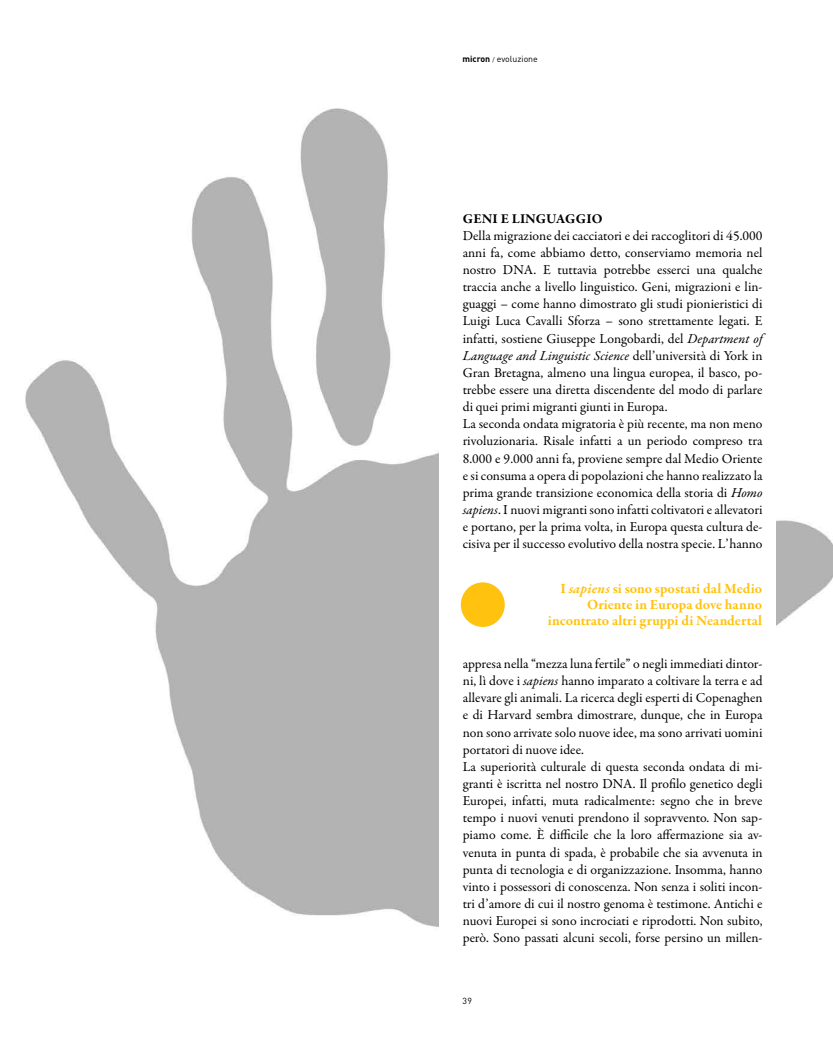
<style>
.page{position:relative;width:833px;height:1053px;background:#fff}
.page>*{position:absolute;margin:0;border:0;box-sizing:border-box;transform-origin:0 0}
.t1{font:700 14.38px/16.2px "Garamond Premr Pro";color:#ffc20e;text-align:right}
.t2{font:13.75px/17.1px "Garamond Premr Pro";color:#000}
.t3{font:8.75px "DIN";color:#000}
.s1{font-weight:700}
.s2{font-size:6.25px}
.s3{font-style:italic}
</style>
<div class="page">
<div style="left:461px;top:582px;width:44px;height:45px;background:#ffc20e;border-radius:50%"></div>
<img style="left:25px;top:108px;width:414px;height:819px">
<img style="left:776px;top:520px;width:57px;height:106px">
<p class="t3" style="left:462px;top:54px;width:77px"><span class="s1">micron</span> <span class="s2">/</span> evoluzione</p>
<p class="t2" style="left:463px;top:210px;width:301px"><span class="s1">Geni e linguaggio<br></span>Della migrazione dei cacciatori e dei raccoglitori di 45.000 anni fa, come abbiamo detto, conserviamo memoria nel nostro DNA. E tuttavia potrebbe esserci una qualche traccia anche a livello linguistico. Geni, migrazioni e lin&shy;guaggi – come hanno dimostrato gli studi pionieristici di Luigi Luca Cavalli Sforza – sono strettamente legati. E infatti, sostiene Giuseppe Longobardi, del <span class="s3">Department of Language and Linguistic Science</span> dell’università di York in Gran Bretagna, almeno una lingua europea, il basco, po&shy;trebbe essere una diretta discendente del modo di parlare di quei primi migranti giunti in Europa.<br>La seconda ondata migratoria è più recente, ma non meno rivoluzionaria. Risale infatti a un periodo compreso tra 8.000 e 9.000 anni fa, proviene sempre dal Medio Oriente e si consuma a opera di popolazioni che hanno realizzato la prima grande transizione economica della storia di <span class="s3">Homo sapiens</span>. I nuovi migranti sono infatti coltivatori e allevatori e portano, per la prima volta, in Europa questa cultura de&shy;cisiva per il successo evolutivo della nostra specie. L’hanno</p>
<p class="t1" style="left:548px;top:580px;width:216px">I <span class="s3">sapiens</span> si sono spostati dal Medio<br>Oriente in Europa dove hanno incontrato altri gruppi di Neandertal</p>
<p class="t2" style="left:463px;top:655px;width:301px">appresa nella “mezza luna fertile” o negli immediati dintor&shy;ni, lì dove i <span class="s3">sapiens</span> hanno imparato a coltivare la terra e ad allevare gli animali. La ricerca degli esperti di Copenaghen e di Harvard sembra dimostrare, dunque, che in Europa non sono arrivate solo nuove idee, ma sono arrivati uomini portatori di nuove idee.<br>La superiorità culturale di questa seconda ondata di mi&shy;granti è iscritta nel nostro DNA. Il profilo genetico degli Europei, infatti, muta radicalmente: segno che in breve tempo i nuovi venuti prendono il sopravvento. Non sap&shy;piamo come. È difficile che la loro affermazione sia av&shy;venuta in punta di spada, è probabile che sia avvenuta in punta di tecnologia e di organizzazione. Insomma, hanno vinto i possessori di conoscenza. Non senza i soliti incon&shy;tri d’amore di cui il nostro genoma è testimone. Antichi e nuovi Europei si sono incrociati e riprodotti. Non subito, però. Sono passati alcuni secoli, forse persino un millen-</p>
<p class="t3" style="left:462px;top:995px;width:11px">39</p>
</div>
